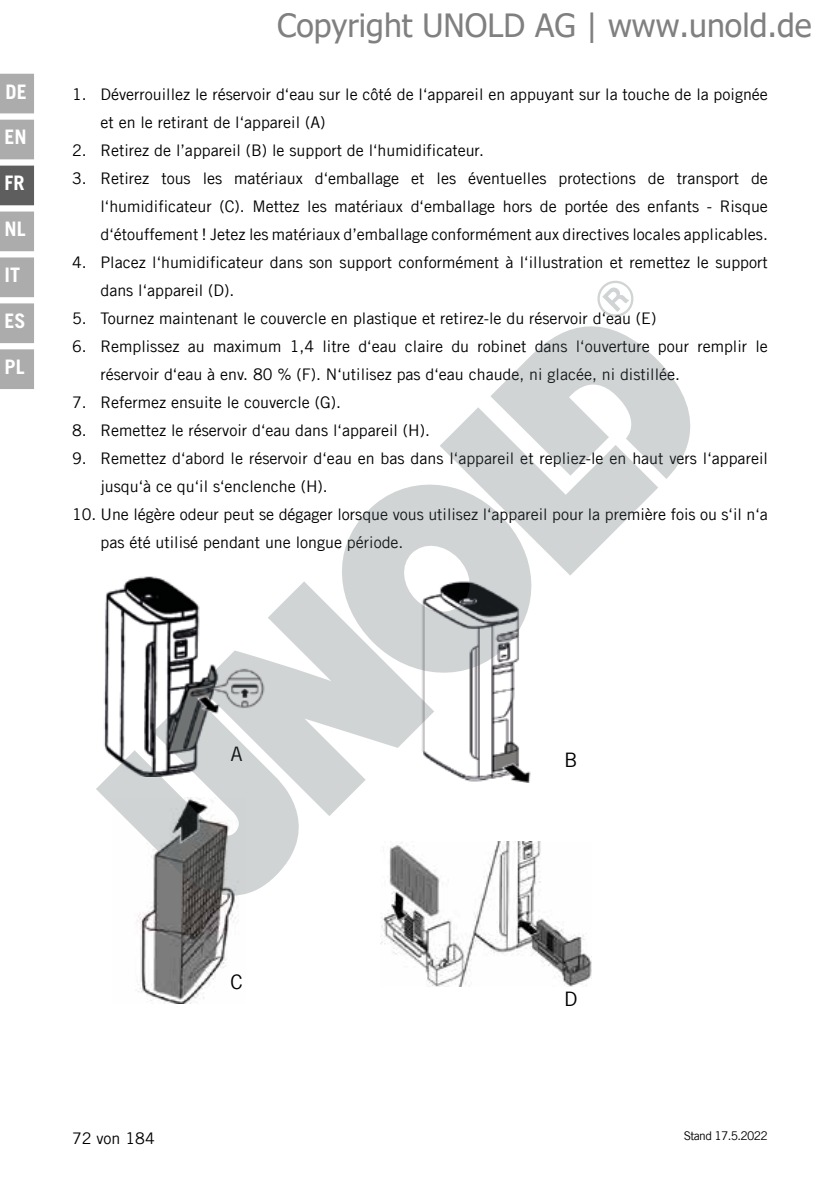
<style>
.page{position:relative;width:840px;height:1191px;background:#fff}
.page>*{position:absolute;margin:0;border:0;box-sizing:border-box;transform-origin:0 0}
.t1{font:32px "Tahoma";color:#808080}
.t2{font:700 20px "Trade Gothic LT Com";color:#fff}
.t3{font:20px "Trade Gothic LT Com";color:#000}
.t4{font:16px/28px "Trade Gothic LT Com";color:#000}
.t5{font:12px "Trade Gothic LT Com";letter-spacing:-.055em;color:#000}
</style>
<div class="page">
<div style="left:0;top:74px;width:34px;height:39px;background:#acacac"></div>
<div style="left:0;top:120px;width:34px;height:39px;background:#acacac"></div>
<div style="left:0;top:166px;width:34px;height:39px;background:#5f5e5e"></div>
<div style="left:0;top:211px;width:34px;height:40px;background:#acacac"></div>
<div style="left:0;top:257px;width:34px;height:40px;background:#acacac"></div>
<div style="left:0;top:303px;width:34px;height:40px;background:#acacac"></div>
<div style="left:0;top:349px;width:34px;height:40px;background:#acacac"></div>
<img style="left:104px;top:576px;width:95px;height:114px">
<img style="left:434px;top:711px;width:97px;height:71px">
<img style="left:138px;top:922px;width:99px;height:81px">
<img style="left:380px;top:841px;width:211px;height:145px">
<svg style="left:530px;top:326px;width:161px;height:153px;fill:#d0d4d5"></svg>
<svg style="left:440px;top:357px;width:218px;height:219px;fill:#d0d4d5"></svg>
<svg style="left:342px;top:447px;width:226px;height:264px;fill:#d0d4d5"></svg>
<svg style="left:199px;top:581px;width:235px;height:235px;fill:#d0d4d5"></svg>
<svg style="left:96px;top:690px;width:231px;height:232px"></svg>
<svg style="left:597px;top:280px;width:37px;height:37px"></svg>
<p class="t2" style="left:6px;top:80px;width:23px">DE</p>
<p class="t2" style="left:5px;top:125px;width:24px">EN</p>
<p class="t2" style="left:5px;top:171px;width:22px">FR</p>
<p class="t2" style="left:5px;top:217px;width:23px">NL</p>
<p class="t2" style="left:5px;top:262px;width:17px">IT</p>
<p class="t2" style="left:5px;top:308px;width:23px">ES</p>
<p class="t2" style="left:5px;top:354px;width:22px">PL</p>
<h1 class="t1" style="left:277px;top:4px;width:535px">Copyright UNOLD AG | www.unold.de</h1>
<p class="t4" style="left:100px;top:80px;width:668px;text-indent:-28px">1. Déverrouillez le réservoir d‘eau sur le côté de l‘appareil en appuyant sur la touche de la poignée et en le retirant de l‘appareil (A)</p>
<p class="t4" style="left:72px;top:136px;width:413px">2. Retirez de l’appareil (B) le support de l‘humidificateur.</p>
<p class="t4" style="left:100px;top:164px;width:668px;text-align:justify;text-indent:-28px">3. Retirez tous les matériaux d‘emballage et les éventuelles protections de transport de l‘humidificateur (C). Mettez les matériaux d‘emballage hors de portée des enfants - Risque d‘étouffement ! Jetez les matériaux d’emballage conformément aux directives locales applicables.</p>
<p class="t4" style="left:100px;top:248px;width:668px;text-indent:-28px">4. Placez l‘humidificateur dans son support conformément à l‘illustration et remettez le support dans l‘appareil (D).</p>
<p class="t4" style="left:72px;top:304px;width:585px">5. Tournez maintenant le couvercle en plastique et retirez-le du réservoir d‘eau (E)</p>
<p class="t4" style="left:100px;top:332px;width:668px;text-indent:-28px">6. Remplissez au maximum 1,4 litre d‘eau claire du robinet dans l‘ouverture pour remplir le réservoir d‘eau à env. 80 % (F). N‘utilisez pas d‘eau chaude, ni glacée, ni distillée.</p>
<p class="t4" style="left:72px;top:388px;width:270px">7. Refermez ensuite le couvercle (G).</p>
<p class="t4" style="left:72px;top:416px;width:359px">8. Remettez le réservoir d‘eau dans l‘appareil (H).</p>
<p class="t4" style="left:100px;top:444px;width:668px;text-indent:-28px">9. Remettez d‘abord le réservoir d‘eau en bas dans l‘appareil et repliez-le en haut vers l‘appareil jusqu‘à ce qu‘il s‘enclenche (H).</p>
<p class="t4" style="left:100px;top:500px;width:668px;text-indent:-28px">10. Une légère odeur peut se dégager lorsque vous utilisez l‘appareil pour la première fois ou s‘il n‘a pas été utilisé pendant une longue période.</p>
<p class="t3" style="left:230px;top:742px;width:14px">A</p>
<p class="t3" style="left:564px;top:748px;width:15px">B</p>
<p class="t3" style="left:230px;top:969px;width:14px">C</p>
<p class="t3" style="left:564px;top:986px;width:15px">D</p>
<p class="t4" style="left:72px;top:1124px;width:84px">72 von 184</p>
<p class="t5" style="left:683px;top:1128px;width:85px">Stand 17.5.2022</p>
</div>
